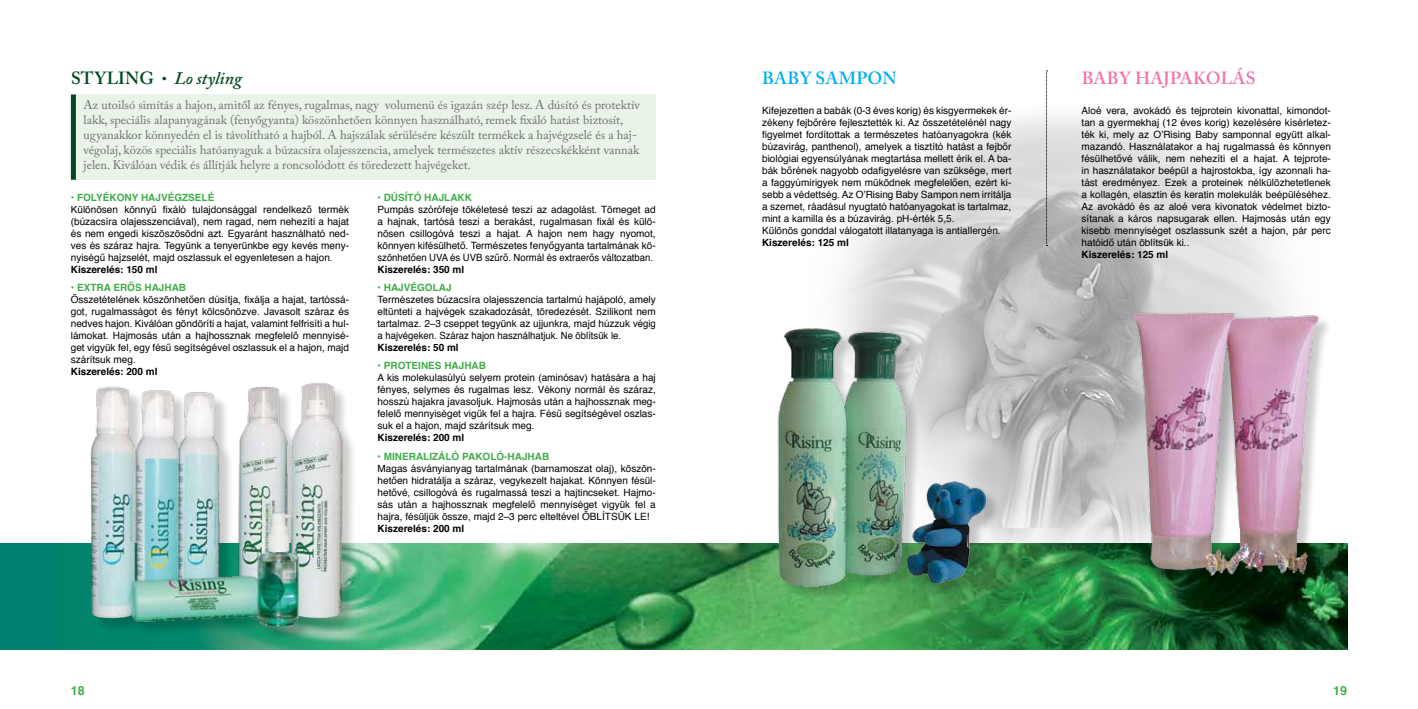
<style>
.page{position:relative;width:1418px;height:709px;background:#fff}
.page>*{position:absolute;margin:0;border:0;box-sizing:border-box;transform-origin:0 0}
.t1{font:italic 600 17.5px "Adobe Caslon Pro";color:#004a21}
.t2{font:600 17.5px "Adobe Caslon Pro";letter-spacing:.01em;color:#f173ac}
.t3{font:600 17.5px "Adobe Caslon Pro";color:#00aeef}
.t4{font:12.5px/15px "Adobe Caslon Pro";color:#6d6e71}
.t5{font:700 12.5px "Helvetica";color:#41ad49}
.t6{font:10px/12px "Helvetica";color:#000;text-align:justify}
.t7{font:700 10px "Helvetica";color:#000}
.t8{font:700 10px "Helvetica";color:#41ad49}
.s1{font-style:normal}
.s2{font-weight:400;font-style:normal;font-size:15px}
</style>
<div class="page">
<img style="left:839px;top:110px;width:447px;height:433px">
<img style="left:0;top:543px;width:1346px;height:106px">
<div style="left:93px;top:385px;width:264px;height:256px;background:#000;opacity:.2"></div>
<img style="left:75px;top:382px;width:299px;height:253px">
<img style="left:756px;top:295px;width:249px;height:324px">
<img style="left:1101px;top:295px;width:247px;height:315px">
<svg style="left:1046px;top:71px;width:1px;height:175px"></svg>
<div style="left:71px;top:94px;width:585px;height:86px;background:#eaf3e7"></div>
<div style="left:71px;top:94px;width:5px;height:86px;background:#004a21"></div>
<h1 class="t1" style="left:71px;top:67px;width:172px"><span class="s1">STYLING</span> <span class="s2">•</span> Lo styling</h1>
<h1 class="t3" style="left:762px;top:67px;width:65px">BABY SAM-</h1>
<h1 class="t3" style="left:856px;top:67px;width:42px">PON</h1>
<h1 class="t2" style="left:1081px;top:67px;width:66px">BABY HAJ</h1>
<h1 class="t2" style="left:1169px;top:67px;width:87px">PAKOLÁS</h1>
<p class="t6" style="left:762px;top:105px;width:251px;text-align:left">Kifejezetten a babák (0-3 éves korig) és kisgyermekek ér&shy;zékeny fejbőrére fejlesztették ki. Az összetételénél nagy figyelmet fordítottak a természetes hatóanyagokra (kék búzavirág, panthenol), amelyek a tisztító hatást a fejbőr biológiai egyensúlyának megtartása mellett érik el. A ba&shy;bák bőrének nagyobb odafigyelésre van szüksége, mert a faggyúmirigyek nem müködnek megfelelően, ezért ki&shy;sebb a védettség. Az O’Rising Baby Sampon nem irritálja a szemet, ráadásul nyugtató hatóanyagokat is tartalmaz, mint a kamilla és a búzavirág. pH-érték 5,5.<br>Különös gonddal válogatott illatanyaga is antiallergén.</p>
<p class="t7" style="left:762px;top:234px;width:88px">Kiszerelés: 125 ml</p>
<p class="t4" style="left:84px;top:97px;width:557px">Az utoilsó simítás a hajon, amitől az fényes, rugalmas, nagy volumenü és igazán szép lesz. A dúsító és protektív lakk, speciális alapanyagának (fenyőgyanta) köszönhetően könnyen használható, remek fixáló hatást biztosít, ugyanakkor könnyedén el is távolítható a hajból. A hajszálak sérülésére készült termékek a hajvégzselé és a haj&shy;végolaj, közös speciális hatóanyaguk a búzacsíra olajesszencia, amelyek természetes aktív részecskékként vannak jelen. Kiválóan védik és állítják helyre a roncsolódott és töredezett hajvégeket.</p>
<p class="t6" style="left:1081px;top:105px;width:251px">Aloé vera, avokádó és tejprotein kivonattal, kimondot&shy;tan a gyermekhaj (12 éves korig) kezelésére kísérletez&shy;ték ki, mely az O’Rising Baby samponnal együtt alkal&shy;mazandó. Használatakor a haj rugalmassá és könnyen fésülhetővé válik, nem nehezíti el a hajat. A tejprote&shy;in használatakor beépül a hajrostokba, így azonnali ha&shy;tást eredményez. Ezek a proteinek nélkülözhetetlenek a kollagén, elasztin és keratin molekulák beépüléséhez.<br>Az avokádó és az aloé vera kivonatok védelmet bizto&shy;sítanak a káros napsugarak ellen. Hajmosás után egy kisebb mennyiséget oszlassunk szét a hajon, pár perc hatóidő után öblítsük ki..</p>
<p class="t7" style="left:1081px;top:246px;width:88px">Kiszerelés: 125 ml</p>
<p class="t8" style="left:377px;top:189px;width:96px">• DÚSÍTÓ HAJLAKK</p>
<p class="t6" style="left:377px;top:204px;width:280px">Pumpás szórófeje tökéletesé teszi az adagolást. Tömeget ad a hajnak, tartósá teszi a berakást, rugalmasan fixál és külö&shy;nösen csillogóvá teszi a hajat. A hajon nem hagy nyomot, könnyen kifésülhető. Természetes fenyőgyanta tartalmának kö&shy;szönhetően UVA és UVB szűrő. Normál és extraerős változatban.</p>
<p class="t7" style="left:377px;top:261px;width:88px">Kiszerelés: 350 ml</p>
<p class="t8" style="left:377px;top:279px;width:75px">• HAJVÉGOLAJ</p>
<p class="t6" style="left:377px;top:294px;width:280px">Természetes búzacsíra olajesszencia tartalmú hajápoló, amely eltünteti a hajvégek szakadozását, töredezését. Szilikont nem tartalmaz. 2–3 cseppet tegyünk az ujjunkra, majd húzzuk végig a hajvégeken. Száraz hajon használhatjuk. Ne öblítsük le.</p>
<p class="t7" style="left:377px;top:339px;width:83px">Kiszerelés: 50 ml</p>
<p class="t8" style="left:377px;top:358px;width:109px">• PROTEINES HAJHAB</p>
<p class="t6" style="left:377px;top:372px;width:280px">A kis molekulasúlyú selyem protein (aminósav) hatására a haj fényes, selymes és rugalmas lesz. Vékony normál és száraz, hosszú hajakra javasoljuk. Hajmosás után a hajhossznak meg&shy;felelő mennyiséget vigük fel a hajra. Fésű segítségével oszlas&shy;suk el a hajon, majd szárítsuk meg.</p>
<p class="t7" style="left:377px;top:430px;width:88px">Kiszerelés: 200 ml</p>
<p class="t8" style="left:71px;top:189px;width:105px">• FOLYÉKONY hajvégzse</p>
<p class="t8" style="left:202px;top:189px;width:13px">lé</p>
<p class="t6" style="left:71px;top:204px;width:280px">Különösen könnyű fixáló tulajdonsággal rendelkező termék (búzacsíra olajesszenciával), nem ragad, nem nehezíti a hajat és nem engedi kiszöszösödni azt. Egyaránt használható ned&shy;ves és száraz hajra. Tegyünk a tenyerünkbe egy kevés meny&shy;nyiségű hajzselét, majd oszlassuk el egyenletesen a hajon.</p>
<p class="t7" style="left:71px;top:261px;width:88px">Kiszerelés: 150 ml</p>
<p class="t8" style="left:71px;top:279px;width:116px">• EXTRA ERŐS HAJHAB</p>
<p class="t6" style="left:71px;top:294px;width:280px">Összetételének köszönhetően dúsítja, fixálja a hajat, tartóssá&shy;got, rugalmasságot és fényt kölcsönözve. Javasolt száraz és nedves hajon. Kiválóan göndöríti a hajat, valamint felfrisíti a hul&shy;lámokat. Hajmosás után a hajhossznak megfelelô mennyisé&shy;get vigyük fel, egy fésű segítségével oszlassuk el a hajon, majd szárítsuk meg.</p>
<p class="t7" style="left:71px;top:363px;width:88px">Kiszerelés: 200 ml</p>
<p class="t8" style="left:377px;top:448px;width:22px">• Minera</p>
<p class="t8" style="left:423px;top:448px;width:47px">lizáló pako</p>
<p class="t8" style="left:490px;top:448px;width:60px">ló-hajhab</p>
<p class="t6" style="left:377px;top:462px;width:280px">Magas ásványianyag tartalmának (barnamoszat olaj), köszön&shy;hetően hidratálja a száraz, vegykezelt hajakat. Könnyen fésül&shy;hetővé, csillogóvá és rugalmassá teszi a hajtincseket. Hajmo&shy;sás után a hajhossznak megfelelő mennyiséget vigyük fel a hajra, fésüljük össze, majd 2–3 perc elteltével öblítsük</p>
<p class="t6" style="left:634px;top:510px;width:17px">le !</p>
<p class="t7" style="left:377px;top:520px;width:88px">Kiszerelés: 200 ml</p>
<p class="t5" style="left:71px;top:680px;width:15px">18</p>
<p class="t5" style="left:1333px;top:680px;width:15px">19</p>
</div>
